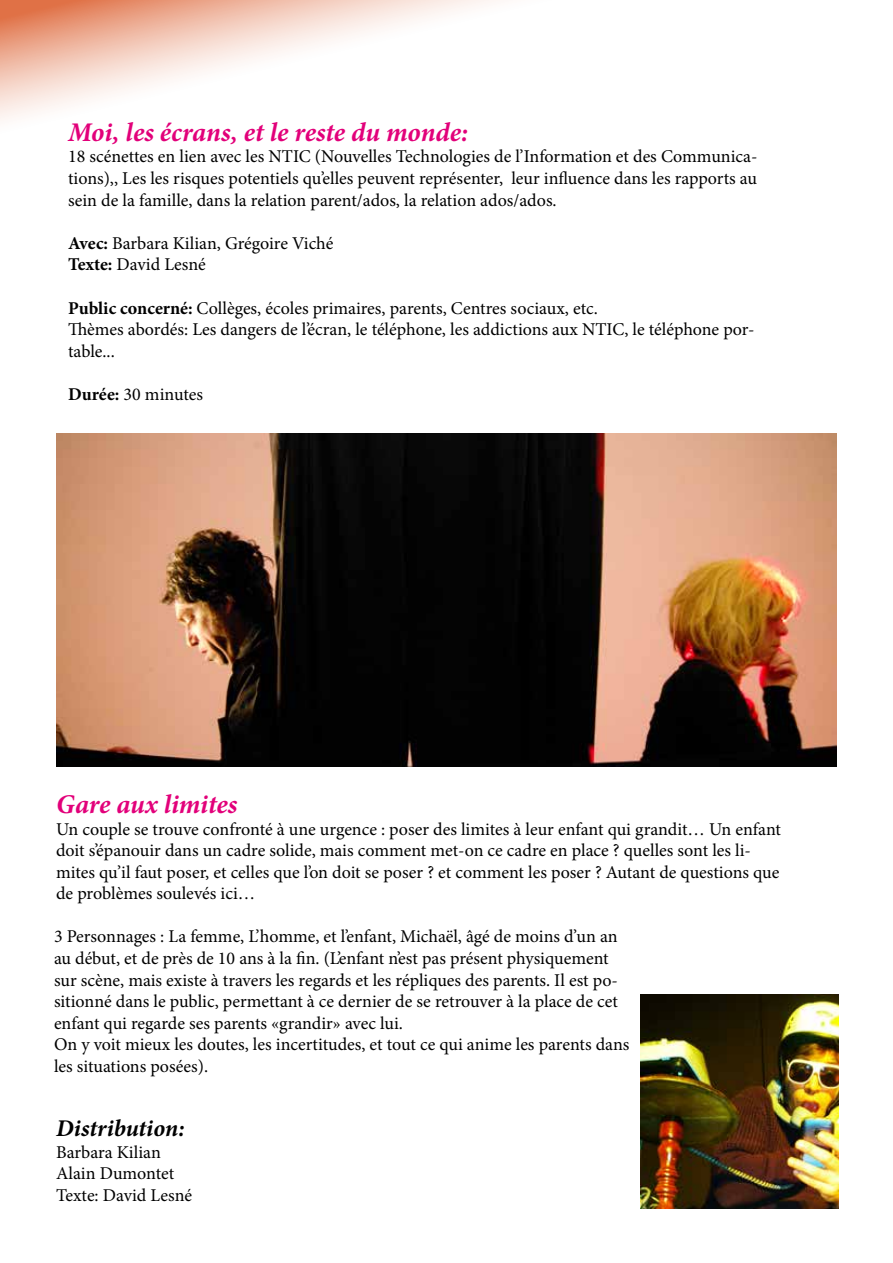
<style>
.page{position:relative;width:893px;height:1263px;background:#fff}
.page>*{position:absolute;margin:0;border:0;box-sizing:border-box;transform-origin:0 0}
.t1{font:italic 700 27px "Minion Pro";letter-spacing:-.005em;color:#e2007a}
.t2{font:italic 700 24px "Minion Pro";color:#000}
.t3{font:18px/21.6px "Minion Pro";color:#000}
.s1{font-weight:700}
</style>
<div class="page">
<img style="left:56px;top:434px;width:781px;height:333px">
<img style="left:641px;top:994px;width:198px;height:215px">
<svg style="left:0;top:0;width:561px;height:466px"></svg>
<h1 class="t1" style="left:68px;top:113px;width:402px">Moi, les écrans, et le reste du monde:</h1>
<p class="t3" style="left:68px;top:146px;width:691px;text-align:justify">18 scénettes en lien avec les NTIC (Nouvelles Technologies de l’Information et des Communica&shy;tions),, Les les risques potentiels qu’elles peuvent représenter, leur influence dans les rapports au sein de la famille, dans la relation parent/ados, la relation ados/ados.</p>
<p class="t3" style="left:68px;top:232px;width:267px"><span class="s1">Avec:</span> Barbara Kilian, Grégoire Viché<br><span class="s1">Texte:</span> David Lesné</p>
<p class="t3" style="left:68px;top:297px;width:688px"><span class="s1">Public concerné:</span> Collèges, écoles primaires, parents, Centres sociaux, etc.<br>Thèmes abordés: Les dangers de l’écran, le téléphone, les addictions aux NTIC, le téléphone por&shy;table...</p>
<p class="t3" style="left:68px;top:384px;width:136px"><span class="s1">Durée:</span> 30 minutes</p>
<h1 class="t1" style="left:56px;top:785px;width:183px">Gare aux limites</h1>
<p class="t3" style="left:56px;top:818px;width:726px">Un couple se trouve confronté à une urgence : poser des limites à leur enfant qui grandit… Un enfant doit s’épanouir dans un cadre solide, mais comment met-on ce cadre en place ? quelles sont les li&shy;mites qu’il faut poser, et celles que l’on doit se poser ? et comment les poser ? Autant de questions que de problèmes soulevés ici…</p>
<p class="t3" style="left:54px;top:926px;width:577px">3 Personnages : La femme, L’homme, et l’enfant, Michaël, âgé de moins d’un an au début, et de près de 10 ans à la fin. (L’enfant n’est pas présent physiquement sur scène, mais existe à travers les regards et les répliques des parents. Il est po&shy;sitionné dans le public, permettant à ce dernier de se retrouver à la place de cet enfant qui regarde ses parents «grandir» avec lui.<br>On y voit mieux les doutes, les incertitudes, et tout ce qui anime les parents dans les situations posées).</p>
<h2 class="t2" style="left:56px;top:1111px;width:130px">Distribution:</h2>
<p class="t3" style="left:56px;top:1141px;width:137px">Barbara Kilian<br>Alain Dumontet<br>Texte: David Lesné</p>
</div>
